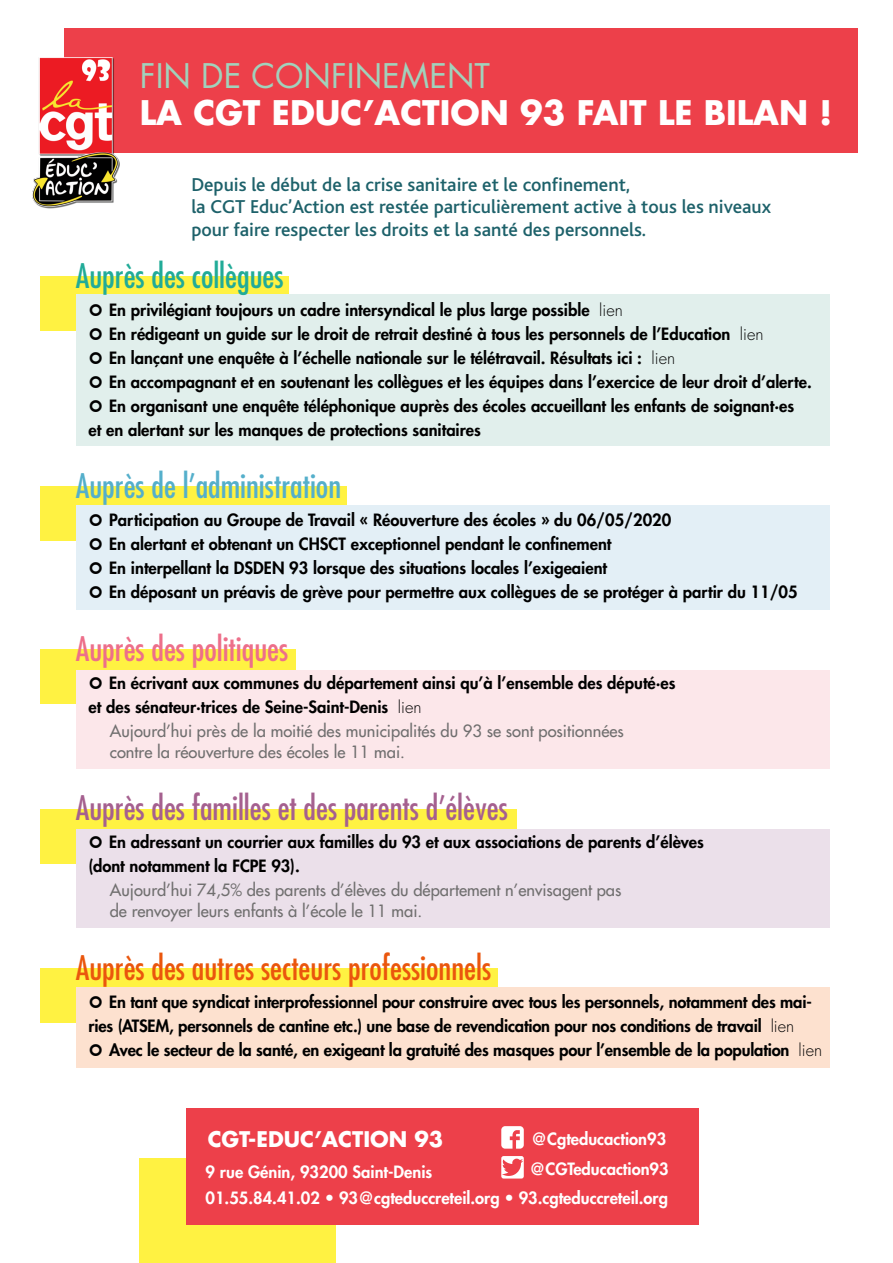
<style>
.page{position:relative;width:893px;height:1263px;background:#fff}
.page>*{position:absolute;margin:0;border:0;box-sizing:border-box;transform-origin:0 0}
.t1{font:condensed 33px "Futura Std";color:#a5608f}
.t2{font:condensed 33px "Futura Std";color:#ea560d}
.t3{font:700 33px "Futura Std";color:#fff}
.t4{font:condensed 33px "Futura Std";color:#54afcb}
.t5{font:condensed 33px "Futura Std";color:#ed6f8a}
.t6{font:condensed 33px "Futura Std";color:#21ab98}
.t7{font:33px "Futura Std";color:#a1d2bc}
.txt_cartouche{font:700 21px "Futura Std";color:#fff}
.chapo{font:500 19.5px/22.5px "Bliss";color:#1d616a}
.t8{font:800 16.5px/24px "Futura Std";color:#000}
.t9{font:500 16.5px/21px "Futura Std";color:#706f6f}
.t10{font:800 16.5px "Futura Std";color:#fff}
.s1{font-weight:300}
</style>
<div class="page">
<div style="left:40px;top:276px;width:249px;height:54px;background:#fff242"></div>
<div style="left:40px;top:487px;width:307px;height:54px;background:#fff242"></div>
<div style="left:40px;top:649px;width:256px;height:54px;background:#fff242"></div>
<div style="left:40px;top:809px;width:476px;height:54px;background:#fff242"></div>
<div style="left:40px;top:968px;width:458px;height:54px;background:#fff242"></div>
<div style="left:76px;top:294px;width:753px;height:151px;background:#e1efec"></div>
<div style="left:76px;top:505px;width:753px;height:104px;background:#e3eff6"></div>
<div style="left:76px;top:670px;width:753px;height:99px;background:#fce7ea"></div>
<div style="left:76px;top:829px;width:753px;height:99px;background:#ebe0ea"></div>
<div style="left:76px;top:987px;width:753px;height:81px;background:#fde1cf"></div>
<div style="left:64px;top:28px;width:794px;height:125px;background:#ed404a"></div>
<img style="left:32px;top:57px;width:87px;height:152px">
<div style="left:139px;top:1158px;width:197px;height:105px;background:#fff242"></div>
<div style="left:186px;top:1108px;width:512px;height:117px;background:#ed404a"></div>
<svg style="left:501px;top:1156px;width:23px;height:22px"></svg>
<svg style="left:501px;top:1126px;width:23px;height:23px"></svg>
<p class="t7" style="left:140px;top:54px;width:352px">FIN DE CONFINEMENT</p>
<p class="t3" style="left:140px;top:91px;width:694px">LA CGT EDUC’ACTION 93 FAIT LE BILAN !</p>
<p class="chapo" style="left:191px;top:173px;width:581px">Depuis le début de la crise sanitaire et le confinement,<br>la CGT Educ’Action est restée particulièrement active à tous les niveaux pour faire respecter les droits et la santé des personnels.</p>
<p class="t6" style="left:76px;top:256px;width:209px">Auprès des collègues</p>
<p class="t8" style="left:109px;top:298px;width:515px">En privilégiant toujours un cadre intersyndical le plus large possible <span class="s1">lien</span></p>
<p class="t8" style="left:109px;top:322px;width:656px">En rédigeant un guide sur le droit de retrait destiné à tous les personnels de l’Education <span class="s1">lien</span></p>
<p class="t8" style="left:109px;top:346px;width:567px">En lançant une enquête à l’échelle nationale sur le télétravail. Résultats ici : <span class="s1">lien</span></p>
<p class="t8" style="left:109px;top:370px;width:704px">En accompagnant et en soutenant les collègues et les équipes dans l’exercice de leur droit d’alerte.</p>
<p class="t8" style="left:89px;top:394px;width:707px;text-indent:21px">En organisant une enquête téléphonique auprès des écoles accueillant les enfants de soignant·es et en alertant sur les manques de protections sanitaires</p>
<p class="t4" style="left:76px;top:466px;width:267px">Auprès de l’administration</p>
<p class="t8" style="left:109px;top:508px;width:564px">Participation au Groupe de Travail « Réouverture des écoles » du 06/05/2020</p>
<p class="t8" style="left:109px;top:532px;width:504px">En alertant et obtenant un CHSCT exceptionnel pendant le confinement</p>
<p class="t8" style="left:109px;top:556px;width:499px">En interpellant la DSDEN 93 lorsque des situations locales l’exigeaient</p>
<p class="t8" style="left:109px;top:580px;width:690px">En déposant un préavis de grève pour permettre aux collègues de se protéger à partir du 11/05</p>
<p class="t5" style="left:76px;top:629px;width:214px">Auprès des politiques</p>
<p class="t8" style="left:109px;top:671px;width:568px">En écrivant aux communes du département ainsi qu’à l’ensemble des député·es</p>
<p class="t8" style="left:89px;top:695px;width:334px">et des sénateur·trices de Seine-Saint-Denis <span class="s1">lien</span></p>
<p class="t9" style="left:110px;top:720px;width:516px">Aujourd’hui près de la moitié des municipalités du 93 se sont positionnées contre la réouverture des écoles le 11 mai.</p>
<p class="t1" style="left:76px;top:788px;width:434px">Auprès des familles et des parents d’élèves</p>
<p class="t8" style="left:109px;top:830px;width:596px">En adressant un courrier aux familles du 93 et aux associations de parents d’élèves</p>
<p class="t8" style="left:89px;top:854px;width:213px">(dont notamment la FCPE 93).</p>
<p class="t9" style="left:110px;top:880px;width:513px">Aujourd’hui 74,5% des parents d’élèves du département n’envisagent pas de renvoyer leurs enfants à l’école le 11 mai.</p>
<p class="t2" style="left:76px;top:948px;width:417px">Auprès des autres secteurs professionnels</p>
<p class="t8" style="left:89px;top:990px;width:725px;text-indent:21px">En tant que syndicat interprofessionnel pour construire avec tous les personnels, notamment des mai&shy;ries (ATSEM, personnels de cantine etc.) une base de revendication pour nos conditions de travail <span class="s1">lien</span></p>
<p class="t8" style="left:109px;top:1038px;width:714px">Avec le secteur de la santé, en exigeant la gratuité des masques pour l’ensemble de la population <span class="s1">lien</span></p>
<p class="txt_cartouche" style="left:208px;top:1125px;width:237px">CGT-EDUC’ACTION 93</p>
<p class="t10" style="left:206px;top:1162px;width:228px">9 rue Génin, 93200 Saint-Denis</p>
<p class="t10" style="left:206px;top:1187px;width:464px">01.55.84.41.02 • 93@cgteduccreteil.org • 93.cgteduccreteil.org</p>
<p class="t10" style="left:531px;top:1128px;width:137px">@Cgteducaction93</p>
<p class="t10" style="left:529px;top:1158px;width:141px">@CGTeducaction93</p>
</div>
